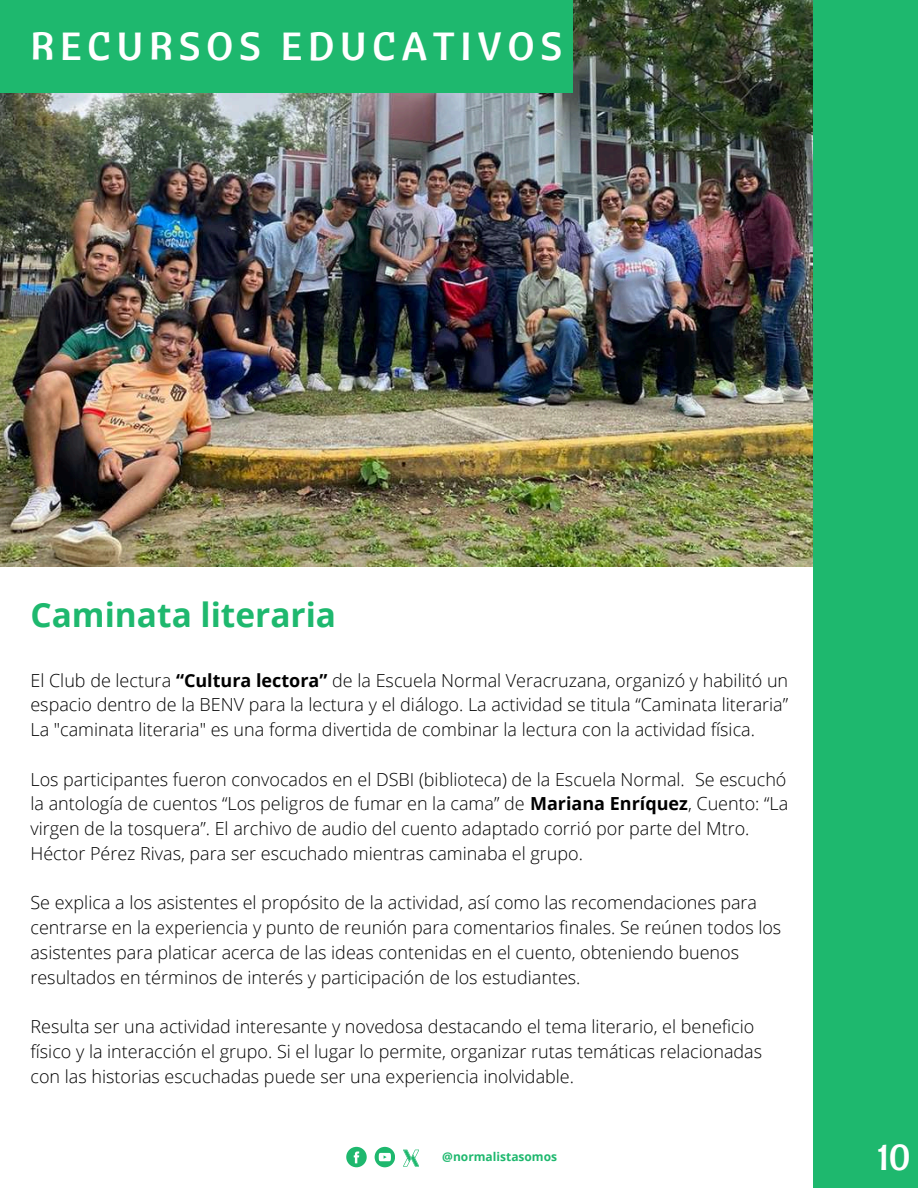
<style>
.page{position:relative;width:918px;height:1188px;background:#fff}
.page>*{position:absolute;margin:0;border:0;box-sizing:border-box;transform-origin:0 0}
.t1{font:39px "Cantora One";letter-spacing:.15em;color:#fff}
.t2{font:36px "Cantora One";color:#fff}
.t3{font:700 33.45px "Open Sans";color:#1eb86e}
.t4{font:300 18px/24.8px "Open Sans";color:#000}
.t5{font:700 12px "Open Sans";color:#1eb86e}
.s1{font-weight:700}
</style>
<div class="page">
<img style="left:0;top:0;width:813px;height:567px">
<div style="left:0;top:0;width:573px;height:92px;background:#1eb86e"></div>
<svg style="left:346px;top:1147px;width:21px;height:20px"></svg>
<svg style="left:375px;top:1147px;width:20px;height:20px"></svg>
<svg style="left:403px;top:1150px;width:16px;height:16px"></svg>
<div style="left:814px;top:0;width:104px;height:1188px;background:#1eb86e"></div>
<h1 class="t1" style="left:30px;top:21px;width:533px">RECURSOS EDUCATIVOS</h1>
<h3 class="t3" style="left:30px;top:591px;width:307px">Caminata literaria</h3>
<p class="t4" style="left:30px;top:667px;width:759px;text-align:justify">El Club de lectura <span class="s1">“Cultura lectora”</span> de la Escuela Normal Veracruzana, organizó y habilitó un espacio dentro de la BENV para la lectura y el diálogo. La actividad se titula “Caminata literaria” La "caminata literaria" es una forma divertida de combinar la lectura con la actividad física.</p>
<p class="t4" style="left:30px;top:766px;width:759px">Los participantes fueron convocados en el DSBI (biblioteca) de la Escuela Normal. Se escuchó la antología de cuentos “Los peligros de fumar en la cama” de <span class="s1">Mariana Enríquez</span>, Cuento: “La virgen de la tosquera”. El archivo de audio del cuento adaptado corrió por parte del Mtro.<br>Héctor Pérez Rivas, para ser escuchado mientras caminaba el grupo.</p>
<p class="t4" style="left:30px;top:890px;width:752px">Se explica a los asistentes el propósito de la actividad, así como las recomendaciones para centrarse en la experiencia y punto de reunión para comentarios finales. Se reúnen todos los asistentes para platicar acerca de las ideas contenidas en el cuento, obteniendo buenos resultados en términos de interés y participación de los estudiantes.</p>
<p class="t4" style="left:30px;top:1014px;width:733px">Resulta ser una actividad interesante y novedosa destacando el tema literario, el beneficio físico y la interacción el grupo. Si el lugar lo permite, organizar rutas temáticas relacionadas con las historias escuchadas puede ser una experiencia inolvidable.</p>
<p class="t5" style="left:442px;top:1148px;width:116px">@normalistasomos</p>
<h2 class="t2" style="left:878px;top:1134px;width:35px">10</h2>
</div>
